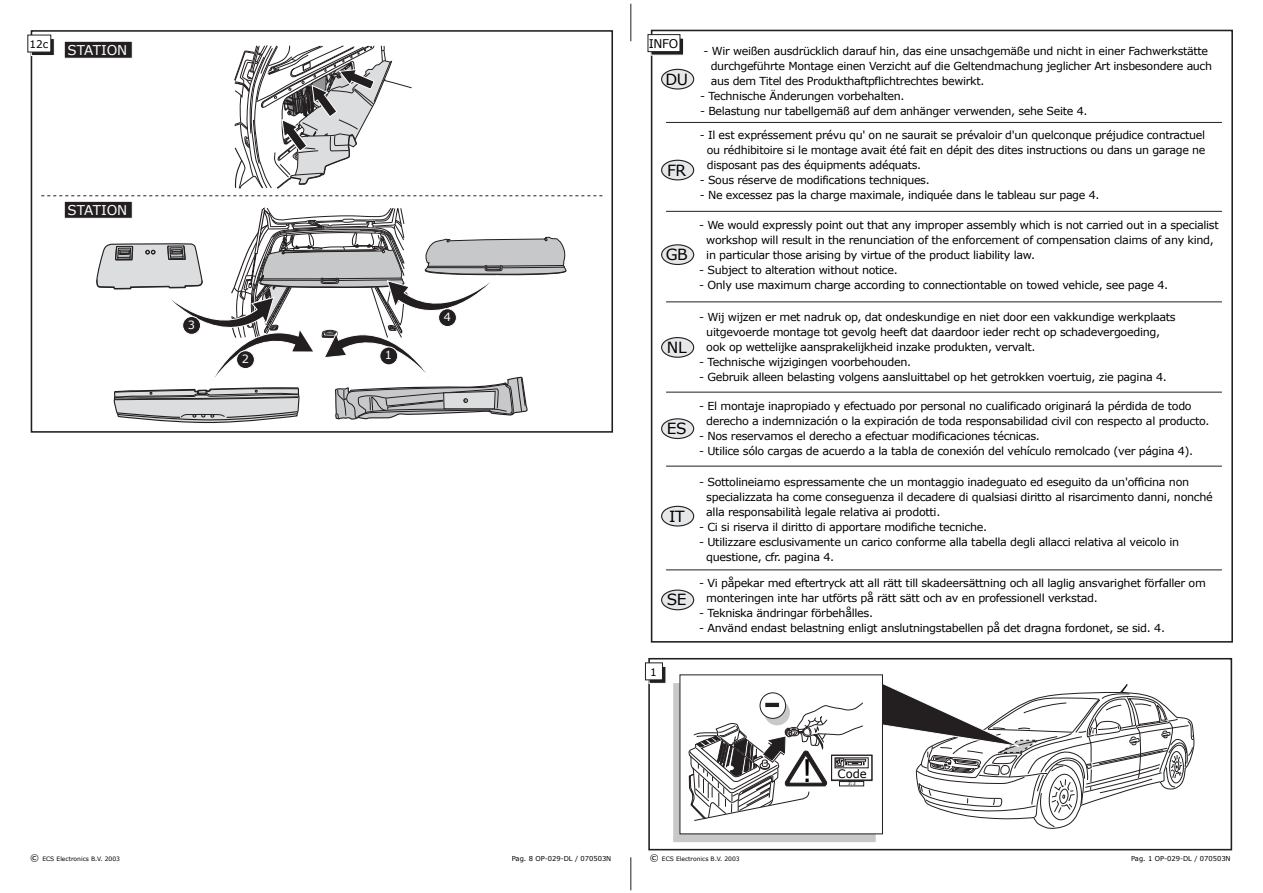
<style>
.page{position:relative;width:1263px;height:893px;background:#fff}
.page>*{position:absolute;margin:0;border:0;box-sizing:border-box;transform-origin:0 0}
.t1{font:31.05px "Verdana";color:#000}
.t2{font:15.45px "Verdana";letter-spacing:-.03em;color:#000}
.t3{font:13.5px "Verdana";color:#fff}
.t4{font:12px "Verdana";color:#000}
.t5{font:11.7px "Verdana";color:#000}
.t6{font:11.4px "Verdana";color:#fff}
.t7{font:11.1px/15px "Verdana";letter-spacing:-.03em;color:#000}
.t8{font:10.5px "Verdana";color:#000}
.t9{font:6.75px "Verdana";color:#000}
.t10{font:6px "Verdana";color:#000}
.t11{font:4.5px "Verdana";color:#000}
.s1{font-size:9px}
</style>
<div class="page">
<div style="left:651px;top:38px;width:33px;height:17px;background:#231f20"></div>
<div style="left:650px;top:38px;width:34px;height:17px;border:1px solid #fff"></div>
<div style="left:648px;top:35px;width:32px;height:17px;background:#fff"></div>
<div style="left:648px;top:34px;width:32px;height:18px;border:1px solid #231f20"></div>
<div style="left:662px;top:69px;width:32px;height:20px;background:#e6e7e9;border-radius:50%"></div>
<div style="left:661px;top:69px;width:33px;height:21px;border:1px solid #231f20;border-radius:50%"></div>
<div style="left:662px;top:160px;width:32px;height:20px;background:#e6e7e9;border-radius:50%"></div>
<div style="left:661px;top:160px;width:33px;height:20px;border:1px solid #231f20;border-radius:50%"></div>
<div style="left:662px;top:245px;width:32px;height:19px;background:#e6e7e9;border-radius:50%"></div>
<div style="left:661px;top:244px;width:33px;height:21px;border:1px solid #231f20;border-radius:50%"></div>
<div style="left:662px;top:338px;width:32px;height:19px;background:#e6e7e9;border-radius:50%"></div>
<div style="left:661px;top:337px;width:33px;height:21px;border:1px solid #231f20;border-radius:50%"></div>
<svg style="left:666px;top:122px;width:556px;height:1px"></svg>
<svg style="left:666px;top:211px;width:556px;height:1px"></svg>
<svg style="left:666px;top:301px;width:556px;height:2px"></svg>
<div style="left:662px;top:419px;width:32px;height:19px;background:#e6e7e9;border-radius:50%"></div>
<div style="left:661px;top:418px;width:33px;height:21px;border:1px solid #231f20;border-radius:50%"></div>
<svg style="left:666px;top:391px;width:556px;height:2px"></svg>
<div style="left:662px;top:506px;width:32px;height:20px;background:#e6e7e9;border-radius:50%"></div>
<div style="left:661px;top:506px;width:33px;height:21px;border:1px solid #231f20;border-radius:50%"></div>
<svg style="left:666px;top:465px;width:556px;height:2px"></svg>
<div style="left:662px;top:590px;width:32px;height:20px;background:#e6e7e9;border-radius:50%"></div>
<div style="left:661px;top:590px;width:33px;height:20px;border:1px solid #231f20;border-radius:50%"></div>
<svg style="left:666px;top:569px;width:556px;height:2px"></svg>
<svg style="left:630px;top:3px;width:1px;height:39px"></svg>
<svg style="left:630px;top:857px;width:1px;height:34px"></svg>
<div style="left:648px;top:658px;width:584px;height:192px;border:2px solid #231f20"></div>
<div style="left:649px;top:666px;width:17px;height:17px;background:#231f20"></div>
<div style="left:649px;top:666px;width:17px;height:18px;border:1px solid #fff"></div>
<div style="left:645px;top:663px;width:17px;height:17px;background:#fff"></div>
<div style="left:645px;top:662px;width:18px;height:18px;border:1px solid #231f20"></div>
<div style="left:673px;top:683px;width:203px;height:159px;background:#c7c8ca"></div>
<svg style="left:883px;top:684px;width:312px;height:145px"></svg>
<div style="left:680px;top:675px;width:202px;height:159px;background:#fff"></div>
<div style="left:831px;top:755px;width:41px;height:26px;border:1px solid #231f20"></div>
<div style="left:831px;top:755px;width:41px;height:25px;border:1px solid #231f20"></div>
<div style="left:834px;top:757px;width:35px;height:11px;border:1px solid #231f20"></div>
<div style="left:845px;top:759px;width:21px;height:3px;border:1px solid #231f20"></div>
<svg style="left:688px;top:702px;width:177px;height:119px"></svg>
<div style="left:764px;top:700px;width:26px;height:25px;background:#c7c8ca;border-radius:50%"></div>
<div style="left:760px;top:693px;width:25px;height:25px;background:#fff;border-radius:50%"></div>
<div style="left:760px;top:692px;width:26px;height:27px;border:1px solid #231f20;border-radius:50%"></div>
<hr style="left:765px;top:703px;width:14px;height:4px;background:#231f20">
<div style="left:31px;top:30px;width:582px;height:403px;border:2px solid #231f20"></div>
<div style="left:31px;top:39px;width:23px;height:17px;background:#231f20"></div>
<div style="left:31px;top:38px;width:24px;height:18px;border:1px solid #fff"></div>
<div style="left:28px;top:35px;width:23px;height:17px;background:#fff"></div>
<div style="left:64px;top:201px;width:68px;height:17px;background:#231f20"></div>
<div style="left:64px;top:201px;width:69px;height:18px;border:1px solid #fff"></div>
<div style="left:64px;top:41px;width:68px;height:17px;background:#231f20"></div>
<div style="left:64px;top:41px;width:69px;height:18px;border:1px solid #fff"></div>
<svg style="left:96px;top:203px;width:471px;height:221px"></svg>
<div style="left:439px;top:309px;width:17px;height:18px;background:#231f20;border-radius:50%"></div>
<div style="left:438px;top:308px;width:19px;height:19px;border:1px solid #fff;border-radius:50%"></div>
<div style="left:183px;top:316px;width:18px;height:18px;background:#231f20;border-radius:50%"></div>
<div style="left:182px;top:316px;width:19px;height:19px;border:1px solid #fff;border-radius:50%"></div>
<div style="left:237px;top:351px;width:17px;height:18px;background:#231f20;border-radius:50%"></div>
<div style="left:236px;top:350px;width:19px;height:19px;border:1px solid #fff;border-radius:50%"></div>
<div style="left:380px;top:347px;width:18px;height:18px;background:#231f20;border-radius:50%"></div>
<div style="left:379px;top:347px;width:19px;height:18px;border:1px solid #fff;border-radius:50%"></div>
<svg style="left:41px;top:195px;width:562px;height:2px"></svg>
<svg style="left:234px;top:45px;width:178px;height:144px"></svg>
<p class="t8" style="left:29px;top:38px;width:20px">12c</p>
<p class="t3" style="left:67px;top:42px;width:61px">STATION</p>
<p class="t3" style="left:67px;top:202px;width:61px">STATION</p>
<p class="t6" style="left:188px;top:317px;width:9px">3</p>
<p class="t6" style="left:242px;top:351px;width:9px">2</p>
<p class="t6" style="left:385px;top:348px;width:9px">1</p>
<p class="t6" style="left:444px;top:309px;width:9px">4</p>
<p class="t4" style="left:649px;top:36px;width:31px">INFO</p>
<h2 class="t2" style="left:665px;top:69px;width:24px">DU</h2>
<h2 class="t2" style="left:667px;top:160px;width:21px">FR</h2>
<h2 class="t2" style="left:666px;top:245px;width:24px">GB</h2>
<h2 class="t2" style="left:667px;top:337px;width:21px">NL</h2>
<h2 class="t2" style="left:667px;top:419px;width:21px">ES</h2>
<h2 class="t2" style="left:669px;top:506px;width:17px">IT</h2>
<h2 class="t2" style="left:667px;top:590px;width:21px">SE</h2>
<p class="t7" style="left:711px;top:43px;width:503px;text-indent:-7px">- Wir weißen ausdrücklich darauf hin, das eine unsachgemäße und nicht in einer Fachwerkstätte durchgeführte Montage einen Verzicht auf die Geltendmachung jeglicher Art insbesondere auch aus dem Titel des Produkthaftpflichtrechtes bewirkt.</p>
<p class="t7" style="left:700px;top:88px;width:206px">- Technische Änderungen vorbehalten.</p>
<p class="t7" style="left:700px;top:103px;width:389px">- Belastung nur tabellgemäß auf dem anhänger verwenden, sehe Seite 4.</p>
<p class="t7" style="left:707px;top:127px;width:500px;text-align:justify;text-indent:-7px">- Il est expréssement prévu qu' on ne saurait se prévaloir d'un quelconque préjudice contractuel ou rédhibitoire si le montage avait été fait en dépit des dites instructions ou dans un garage ne disposant pas des équipments adéquats.</p>
<p class="t7" style="left:700px;top:172px;width:231px">- Sous réserve de modifications techniques.</p>
<p class="t7" style="left:700px;top:187px;width:401px">- Ne excessez pas la charge maximale, indiquée dans le tableau sur page 4.</p>
<p class="t7" style="left:706px;top:217px;width:514px;text-indent:-7px">- We would expressly point out that any improper assembly which is not carried out in a specialist workshop will result in the renunciation of the enforcement of compensation claims of any kind, in particular those arising by virtue of the product liability law.</p>
<p class="t7" style="left:699px;top:262px;width:200px">- Subject to alteration without notice.</p>
<p class="t7" style="left:699px;top:277px;width:471px">- Only use maximum charge according to connectiontable on towed vehicle, see page 4.</p>
<p class="t7" style="left:706px;top:309px;width:471px;text-indent:-7px">- Wij wijzen er met nadruk op, dat ondeskundige en niet door een vakkundige werkplaats uitgevoerde montage tot gevolg heeft dat daardoor ieder recht op schadevergoeding, ook op wettelijke aansprakelijkheid inzake produkten, vervalt.</p>
<p class="t7" style="left:699px;top:354px;width:214px">- Technische wijzigingen voorbehouden.</p>
<p class="t7" style="left:699px;top:369px;width:469px">- Gebruik alleen belasting volgens aansluittabel op het getrokken voertuig, zie pagina 4.</p>
<p class="t7" style="left:706px;top:398px;width:505px;text-indent:-7px">- El montaje inapropiado y efectuado por personal no cualificado originará la pérdida de todo derecho a indemnización o la expiración de toda responsabilidad civil con respecto al producto.</p>
<p class="t7" style="left:699px;top:428px;width:342px">- Nos reservamos el derecho a efectuar modificaciones técnicas.</p>
<p class="t7" style="left:699px;top:443px;width:496px">- Utilice sólo cargas de acuerdo a la tabla de conexión del vehículo remolcado (ver página 4).</p>
<p class="t7" style="left:706px;top:474px;width:508px;text-indent:-7px">- Sottolineiamo espressamente che un montaggio inadeguato ed eseguito da un'officina non specializzata ha come conseguenza il decadere di qualsiasi diritto al risarcimento danni, nonché alla responsabilità legale relativa ai prodotti.</p>
<p class="t7" style="left:699px;top:519px;width:290px">- Ci si riserva il diritto di apportare modifiche tecniche.</p>
<p class="t7" style="left:706px;top:534px;width:474px;text-indent:-7px">- Utilizzare esclusivamente un carico conforme alla tabella degli allacci relativa al veicolo in questione, cfr. pagina 4.</p>
<p class="t7" style="left:706px;top:575px;width:501px;text-indent:-7px">- Vi påpekar med eftertryck att all rätt till skadeersättning och all laglig ansvarighet förfaller om monteringen inte har utförts på rätt sätt och av en professionell verkstad.</p>
<p class="t7" style="left:699px;top:605px;width:175px">- Tekniska ändringar förbehålles.</p>
<p class="t7" style="left:699px;top:620px;width:467px">- Använd endast belastning enligt anslutningstabellen på det dragna fordonet, se sid. 4.</p>
<p class="t8" style="left:650px;top:665px;width:8px">1</p>
<h1 class="t1" style="left:801px;top:750px;width:14px">!</h1>
<p class="t5" style="left:837px;top:766px;width:31px">Code</p>
<p class="t11" style="left:848px;top:781px;width:9px">3:3</p>
<p class="t10" style="left:30px;top:855px;width:91px"><span class="s1">©</span> ECS Electronics B.V. 2003</p>
<p class="t9" style="left:512px;top:854px;width:101px">Pag. 8 OP-029-DL / 070503N</p>
<p class="t10" style="left:650px;top:855px;width:91px"><span class="s1">©</span> ECS Electronics B.V. 2003</p>
<p class="t9" style="left:1131px;top:854px;width:101px">Pag. 1 OP-029-DL / 070503N</p>
</div>
